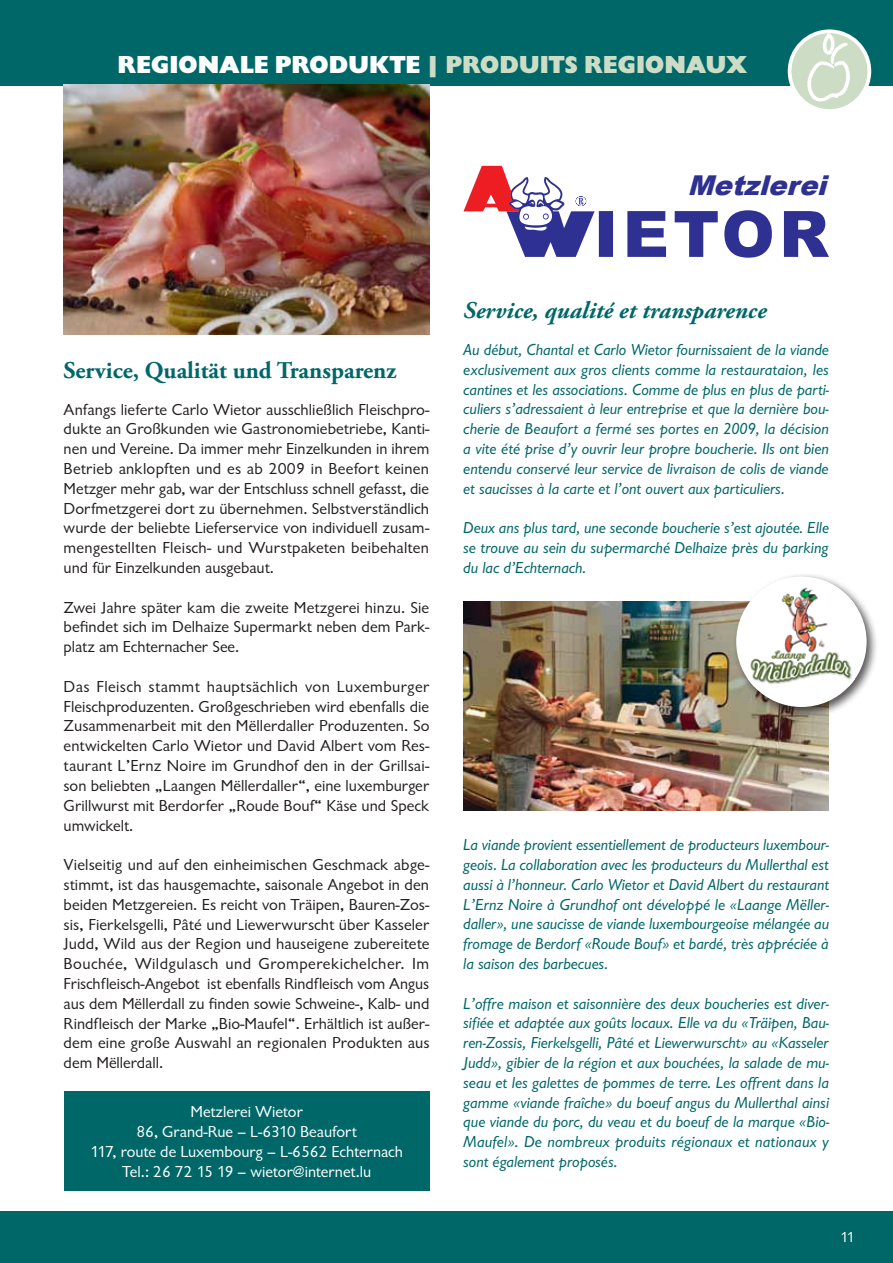
<style>
.page{position:relative;width:893px;height:1263px;background:#fff}
.page>*{position:absolute;margin:0;border:0;box-sizing:border-box;transform-origin:0 0}
.t1{font:italic 900 27.3px "Arial";color:#2e3092}
.t2{font:800 25.5px "Chantilly";color:#cddcc5}
.t3{font:700 24px "Adobe Garamond Pro";color:#006769}
.t4{font:italic 700 24px "Adobe Garamond Pro";color:#006769}
.t5{font:16.5px/19.8px "Chantilly";color:#231f20;text-align:justify}
.t6{font:italic 16.5px/19.8px "Chantilly";color:#006769;text-align:justify}
.t7{font:16.5px/19.8px "Chantilly";color:#fff;text-align:center}
.t8{font:15px "Chantilly";color:#fff}
.s1{color:#fff}
</style>
<div class="page">
<div style="left:0;top:1212px;width:893px;height:51px;background:#006769"></div>
<div style="left:0;top:0;width:893px;height:85px;background:#006769"></div>
<svg style="left:790px;top:31px;width:79px;height:80px"></svg>
<div style="left:788px;top:29px;width:83px;height:84px;border:4px solid #fff;border-radius:50%"></div>
<img style="left:801px;top:31px;width:57px;height:81px">
<img style="left:64px;top:85px;width:365px;height:250px">
<div style="left:64px;top:1091px;width:365px;height:100px;background:#006769"></div>
<img style="left:463px;top:601px;width:366px;height:209px">
<div style="left:732px;top:573px;width:147px;height:146px;background:#231f20;opacity:.75"></div>
<div style="left:736px;top:577px;width:131px;height:130px;background:#fff;border-radius:50%"></div>
<img style="left:748px;top:579px;width:107px;height:107px">
<svg style="left:463px;top:166px;width:366px;height:92px"></svg>
<h2 class="t2" style="left:117px;top:50px;width:631px"><span class="s1">REGIONALE PRODUKTE</span> | PRODUITS REGIONAUX</h2>
<h1 class="t1" style="left:687px;top:166px;width:150px">Metzlerei</h1>
<h3 class="t3" style="left:64px;top:356px;width:334px">Service, Qualität und Transparenz</h3>
<p class="t5" style="left:64px;top:400px;width:367px">Anfangs lieferte Carlo Wietor ausschließlich Fleischpro&shy;dukte an Großkunden wie Gastronomiebetriebe, Kanti&shy;nen und Vereine. Da immer mehr Einzelkunden in ihrem Betrieb anklopften und es ab 2009 in Beefort keinen Metzger mehr gab, war der Entschluss schnell gefasst, die Dorfmetzgerei dort zu übernehmen. Selbstverständlich wurde der beliebte Lieferservice von individuell zusam&shy;mengestellten Fleisch- und Wurstpaketen beibehalten und für Einzelkunden ausgebaut.</p>
<p class="t5" style="left:64px;top:598px;width:367px">Zwei Jahre später kam die zweite Metzgerei hinzu. Sie befindet sich im Delhaize Supermarkt neben dem Park&shy;platz am Echternacher See.</p>
<p class="t5" style="left:64px;top:677px;width:367px">Das Fleisch stammt hauptsächlich von Luxemburger Fleischproduzenten. Großgeschrieben wird ebenfalls die Zusammenarbeit mit den Mëllerdaller Produzenten. So entwickelten Carlo Wietor und David Albert vom Res&shy;taurant L’Ernz Noire im Grundhof den in der Grillsai&shy;son beliebten „Laangen Mëllerdaller“, eine luxemburger Grillwurst mit Berdorfer „Roude Bouf“ Käse und Speck umwickelt.</p>
<p class="t5" style="left:64px;top:855px;width:367px">Vielseitig und auf den einheimischen Geschmack abge&shy;stimmt, ist das hausgemachte, saisonale Angebot in den beiden Metzgereien. Es reicht von Träipen, Bauren-Zos&shy;sis, Fierkelsgelli, Pâté und Liewerwurscht über Kasseler Judd, Wild aus der Region und hauseigene zubereitete Bouchée, Wildgulasch und Gromperekichelcher. Im Frischfleisch-Angebot ist ebenfalls Rindfleisch vom Angus aus dem Mëllerdall zu finden sowie Schweine-, Kalb- und Rindfleisch der Marke „Bio-Maufel“. Erhältlich ist außer&shy;dem eine große Auswahl an regionalen Produkten aus dem Mëllerdall.</p>
<p class="t7" style="left:90px;top:1102px;width:314px">Metzlerei Wietor<br>86, Grand-Rue – L-6310 Beaufort<br>117, route de Luxembourg – L-6562 Echternach Tel.: 26 72 15 19 – wietor@internet.lu</p>
<h3 class="t4" style="left:463px;top:297px;width:305px">Service, qualité et transparence</h3>
<p class="t6" style="left:463px;top:340px;width:367px">Au début, Chantal et Carlo Wietor fournissaient de la viande exclusivement aux gros clients comme la restaurataion, les cantines et les associations. Comme de plus en plus de parti&shy;culiers s’adressaient à leur entreprise et que la dernière bou&shy;cherie de Beaufort a fermé ses portes en 2009, la décision a vite été prise d’y ouvrir leur propre boucherie. Ils ont bien entendu conservé leur service de livraison de colis de viande et saucisses à la carte et l’ont ouvert aux particuliers.</p>
<p class="t6" style="left:463px;top:518px;width:367px">Deux ans plus tard, une seconde boucherie s’est ajoutée. Elle se trouve au sein du supermarché Delhaize près du parking du lac d’Echternach.</p>
<p class="t6" style="left:463px;top:835px;width:367px">La viande provient essentiellement de producteurs luxembour&shy;geois. La collaboration avec les producteurs du Mullerthal est aussi à l’honneur. Carlo Wietor et David Albert du restaurant L’Ernz Noire à Grundhof ont développé le «Laange Mëller&shy;daller», une saucisse de viande luxembourgeoise mélangée au fromage de Berdorf «Roude Bouf» et bardé, très appréciée à la saison des barbecues.</p>
<p class="t6" style="left:463px;top:993px;width:367px">L’offre maison et saisonnière des deux boucheries est diver&shy;sifiée et adaptée aux goûts locaux. Elle va du «Träipen, Bau&shy;ren-Zossis, Fierkelsgelli, Pâté et Liewerwurscht» au «Kasseler Judd», gibier de la région et aux bouchées, la salade de mu&shy;seau et les galettes de pommes de terre. Les offrent dans la gamme «viande fraîche» du boeuf angus du Mullerthal ainsi que viande du porc, du veau et du boeuf de la marque «Bio-Maufel». De nombreux produits régionaux et nationaux y sont également proposés.</p>
<p class="t8" style="left:840px;top:1229px;width:16px">11</p>
</div>
